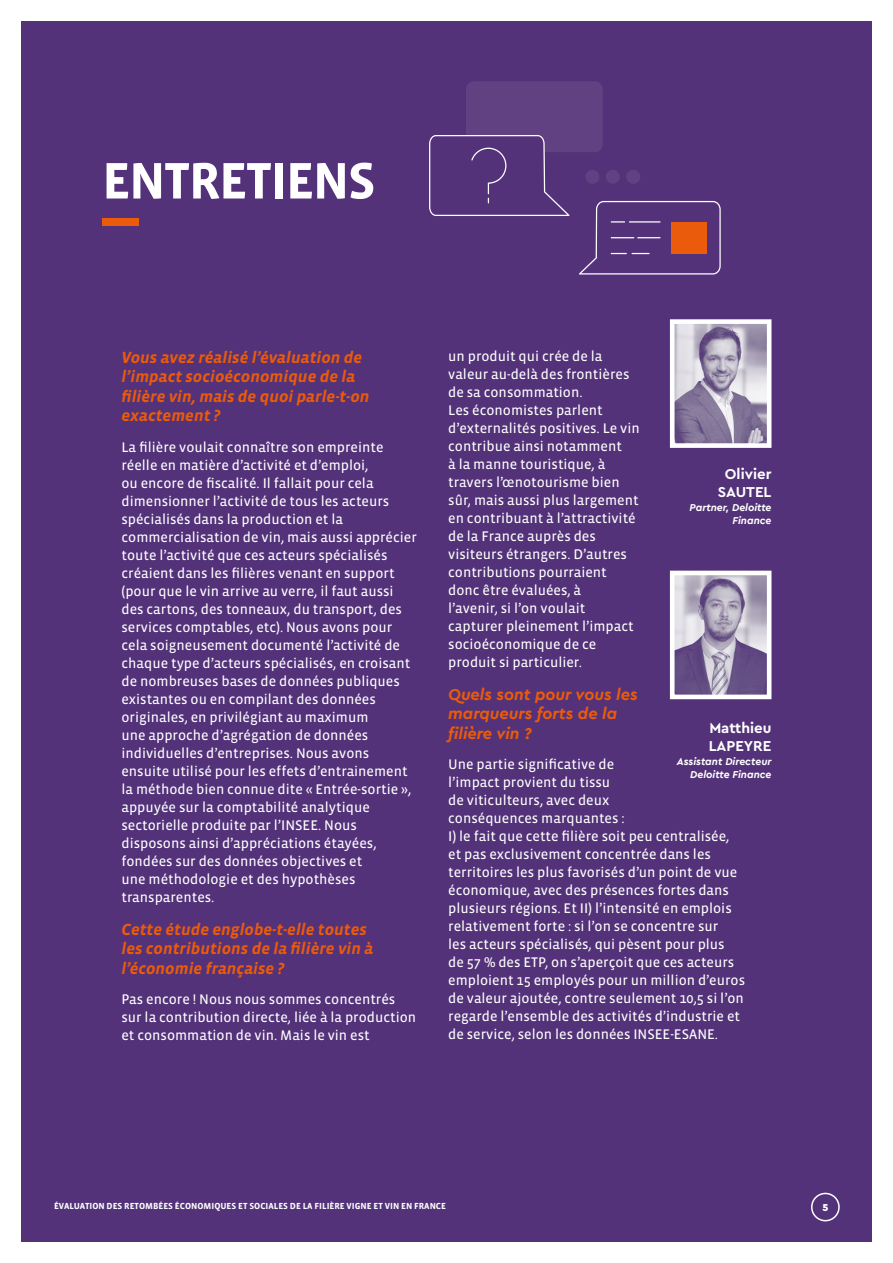
<style>
.page{position:relative;width:893px;height:1263px;background:#fff}
.page>*{position:absolute;margin:0;border:0;box-sizing:border-box;transform-origin:0 0}
.t1{font:52.5px "Vista Sans SC Bold";letter-spacing:-.03em;color:#fff}
.t2{font:italic 700 16.5px/19.5px "Vista Sans";color:#ea5b0b}
.t3{font:italic 700 16.5px/19.5px "Cera Pro";color:#ea5b0b}
.t4{font:700 15px/18px "Cera Pro";color:#fff;text-align:center}
.t5{font:14.25px/18px "Vista Sans Reg";color:#fff}
.t6{font:italic 700 10.5px/13.5px "Cera Pro";color:#fff;text-align:right}
.t7{font:900 10.5px "Cera Pro";color:#fff}
.t8{font:700 9px "Vista Sans";color:#fff}
</style>
<div class="page">
<div style="left:21px;top:21px;width:851px;height:1221px;background:#533279"></div>
<div style="left:811px;top:1193px;width:29px;height:28px;border:2px solid #fff;border-radius:50%"></div>
<div style="left:102px;top:219px;width:36px;height:7px;background:#ea5b0b"></div>
<div style="left:466px;top:81px;width:137px;height:71px;background:#624182;border-radius:8px"></div>
<div style="left:585px;top:170px;width:14px;height:14px;background:#624182;border-radius:50%"></div>
<div style="left:606px;top:170px;width:14px;height:14px;background:#624182;border-radius:50%"></div>
<div style="left:626px;top:170px;width:14px;height:14px;background:#624182;border-radius:50%"></div>
<svg style="left:429px;top:135px;width:141px;height:81px"></svg>
<svg style="left:579px;top:201px;width:142px;height:73px"></svg>
<svg style="left:669px;top:319px;width:103px;height:129px;background:#b4acc0"></svg>
<svg style="left:669px;top:570px;width:103px;height:130px;background:#aba1ba"></svg>
<h1 class="t1" style="left:102px;top:154px;width:275px">ENTRETIENS</h1>
<p class="t2" style="left:121px;top:348px;width:249px">Vous avez réalisé l’évaluation de l’impact socioéconomique de la filière vin, mais de quoi parle-t-on exactement ?</p>
<p class="t5" style="left:121px;top:439px;width:297px">La filière voulait connaître son empreinte réelle en matière d’activité et d’emploi,<br>ou encore de fiscalité. Il fallait pour cela dimensionner l’activité de tous les acteurs spécialisés dans la production et la commercialisation de vin, mais aussi apprécier toute l’activité que ces acteurs spécialisés créaient dans les filières venant en support (pour que le vin arrive au verre, il faut aussi des cartons, des tonneaux, du transport, des services comptables, etc). Nous avons pour cela soigneusement documenté l’activité de chaque type d’acteurs spécialisés, en croisant de nombreuses bases de données publiques existantes ou en compilant des données originales, en privilégiant au maximum<br>une approche d’agrégation de données individuelles d’entreprises. Nous avons ensuite utilisé pour les effets d’entrainement la méthode bien connue dite « Entrée-sortie », appuyée sur la comptabilité analytique sectorielle produite par l’INSEE. Nous disposons ainsi d’appréciations étayées, fondées sur des données objectives et<br>une méthodologie et des hypothèses transparentes.</p>
<p class="t2" style="left:121px;top:919px;width:253px">Cette étude englobe-t-elle toutes les contributions de la filière vin à l’économie française ?</p>
<p class="t5" style="left:121px;top:991px;width:296px">Pas encore ! Nous nous sommes concentrés sur la contribution directe, liée à la production et consommation de vin. Mais le vin est</p>
<p class="t5" style="left:448px;top:348px;width:193px">un produit qui crée de la valeur au-delà des frontières de sa consommation.<br>Les économistes parlent d’externalités positives. Le vin contribue ainsi notamment<br>à la manne touristique, à travers l’œnotourisme bien sûr, mais aussi plus largement en contribuant à l’attractivité de la France auprès des visiteurs étrangers. D’autres contributions pourraient donc être évaluées, à<br>l’avenir, si l’on voulait capturer pleinement l’impact socioéconomique de ce produit si particulier.</p>
<p class="t3" style="left:448px;top:684px;width:191px">Quels sont pour vous les marqueurs forts de la filière vin ?</p>
<p class="t5" style="left:448px;top:756px;width:298px">Une partie significative de<br>l’impact provient du tissu<br>de viticulteurs, avec deux<br>conséquences marquantes :<br>I) le fait que cette filière soit peu centralisée, et pas exclusivement concentrée dans les territoires les plus favorisés d’un point de vue économique, avec des présences fortes dans plusieurs régions. Et II) l’intensité en emplois relativement forte : si l’on se concentre sur<br>les acteurs spécialisés, qui pèsent pour plus<br>de 57 % des ETP, on s’aperçoit que ces acteurs emploient 15 employés pour un million d’euros de valeur ajoutée, contre seulement 10,5 si l’on regarde l’ensemble des activités d’industrie et de service, selon les données INSEE-ESANE.</p>
<p class="t4" style="left:718px;top:464px;width:55px">Olivier<br>SAUTEL</p>
<p class="t6" style="left:690px;top:500px;width:83px">Partner, Deloitte<br>Finance</p>
<p class="t4" style="left:709px;top:718px;width:64px;text-align:left">Matthieu<br>LAPEYRE</p>
<p class="t6" style="left:677px;top:754px;width:96px">Assistant Directeur<br>Deloitte Finance</p>
<p class="t8" style="left:54px;top:1202px;width:394px">ÉVALUATION DES RETOMBÉES ÉCONOMIQUES ET SOCIALES DE LA FILIÈRE VIGNE ET VIN EN FRANCE</p>
<p class="t7" style="left:822px;top:1200px;width:7px">5</p>
</div>
